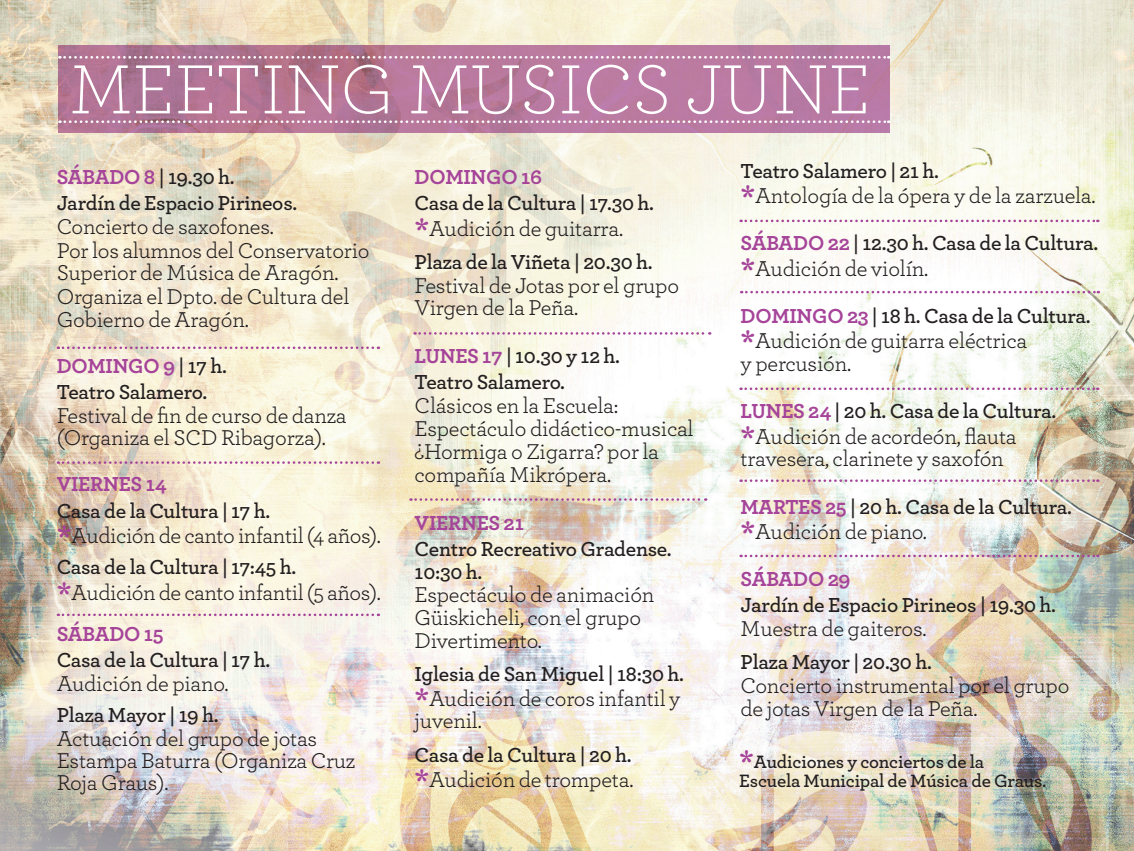
<style>
.page{position:relative;width:1134px;height:851px;background:#fff}
.page>*{position:absolute;margin:0;border:0;box-sizing:border-box;transform-origin:0 0}
.t1{font:300 72.75px "Archer";color:#fff}
.t2{font:22.5px/22.5px "Archer";letter-spacing:-.01em;color:#231f20}
.t3{font:600 21.25px/26px "Archer";letter-spacing:-.015em;color:#231f20}
.t4{font:700 21.25px "Archer";letter-spacing:-.01em;color:#a54499}
.t5{font:600 18.75px/18.8px "Archer";letter-spacing:-.01em;color:#231f20}
.s1{font-weight:700;color:#a54499}
.s2{font-weight:700;font-size:32.5px;color:#a54499}
</style>
<div class="page">
<img style="left:0;top:0;width:1134px;height:765px">
<img style="left:288px;top:765px;width:846px;height:85px">
<img style="left:0;top:682px;width:288px;height:168px">
<svg style="left:58px;top:346px;width:321px;height:3px"></svg>
<svg style="left:58px;top:461px;width:321px;height:3px"></svg>
<svg style="left:58px;top:613px;width:321px;height:3px"></svg>
<svg style="left:740px;top:387px;width:358px;height:3px"></svg>
<svg style="left:741px;top:479px;width:357px;height:3px"></svg>
<svg style="left:741px;top:554px;width:357px;height:3px"></svg>
<svg style="left:741px;top:291px;width:358px;height:2px"></svg>
<svg style="left:741px;top:219px;width:357px;height:3px"></svg>
<svg style="left:414px;top:332px;width:296px;height:2px"></svg>
<svg style="left:410px;top:498px;width:296px;height:2px"></svg>
<img style="left:58px;top:46px;width:831px;height:86px">
<svg style="left:59px;top:56px;width:830px;height:3px"></svg>
<svg style="left:59px;top:120px;width:830px;height:3px"></svg>
<h1 class="t1" style="left:70px;top:43px;width:802px">MEETING MUSICS JUNE</h1>
<p class="t3" style="left:57px;top:163px;width:242px"><span class="s1">SÁBADO 8</span> | 19.30 h.<br>Jardín de Espacio Pirineos.</p>
<p class="t2" style="left:57px;top:214px;width:314px;line-height:23.2px">Concierto de saxofones.<br>Por los alumnos del Conservatorio<br>Superior de Música de Aragón.<br>Organiza el Dpto. de Cultura del<br>Gobierno de Aragón.</p>
<p class="t3" style="left:57px;top:352px;width:172px"><span class="s1">DOMINGO 9</span> | 17 h.<br>Teatro Salamero.</p>
<p class="t2" style="left:57px;top:403px;width:292px">Festival de fin de curso de danza (Organiza el SCD Ribagorza).</p>
<p class="t4" style="left:57px;top:471px;width:112px">VIERNES 14</p>
<p class="t3" style="left:57px;top:497px;width:215px">Casa de la Cultura | 17 h.</p>
<p class="t2" style="left:57px;top:523px;width:326px"><span class="s2">*</span>Audición de canto infantil (4 años).</p>
<p class="t3" style="left:57px;top:553px;width:241px">Casa de la Cultura | 17:45 h.</p>
<p class="t2" style="left:57px;top:580px;width:326px"><span class="s2">*</span>Audición de canto infantil (5 años).</p>
<p class="t4" style="left:57px;top:620px;width:109px">SÁBADO 15</p>
<p class="t3" style="left:57px;top:646px;width:215px">Casa de la Cultura | 17 h.</p>
<p class="t2" style="left:57px;top:671px;width:173px">Audición de piano.</p>
<p class="t3" style="left:57px;top:701px;width:164px">Plaza Mayor | 19 h.</p>
<p class="t2" style="left:57px;top:726px;width:300px">Actuación del grupo de jotas<br>Estampa Baturra (Organiza Cruz<br>Roja Graus).</p>
<p class="t4" style="left:415px;top:163px;width:129px">DOMINGO 16</p>
<p class="t3" style="left:415px;top:189px;width:241px">Casa de la Cultura | 17.30 h.</p>
<p class="t2" style="left:415px;top:216px;width:210px"><span class="s2">*</span>Audición de guitarra.</p>
<p class="t3" style="left:415px;top:248px;width:240px">Plaza de la Viñeta | 20.30 h.</p>
<p class="t2" style="left:415px;top:273px;width:266px">Festival de Jotas por el grupo<br>Virgen de la Peña.</p>
<p class="t3" style="left:415px;top:342px;width:207px"><span class="s1">LUNES 17</span> | 10.30 y 12 h.<br>Teatro Salamero.</p>
<p class="t2" style="left:415px;top:394px;width:280px">Clásicos en la Escuela:<br>Espectáculo didáctico-musical ¿Hormiga o Zigarra? por la compañía Mikrópera.</p>
<p class="t4" style="left:415px;top:509px;width:111px">VIERNES 21</p>
<p class="t3" style="left:415px;top:537px;width:258px;line-height:22.5px">Centro Recreativo Gradense.<br>10:30 h.</p>
<p class="t2" style="left:415px;top:583px;width:241px">Espectáculo de animación<br>Güiskicheli, con el grupo<br>Divertimento.</p>
<p class="t3" style="left:415px;top:660px;width:271px">Iglesia de San Miguel | 18:30 h.</p>
<p class="t2" style="left:415px;top:686px;width:268px"><span class="s2">*</span>Audición de coros infantil y juvenil.</p>
<p class="t3" style="left:415px;top:740px;width:219px">Casa de la Cultura | 20 h.</p>
<p class="t2" style="left:415px;top:767px;width:220px"><span class="s2">*</span>Audición de trompeta.</p>
<p class="t3" style="left:740px;top:157px;width:200px">Teatro Salamero | 21 h.</p>
<p class="t2" style="left:740px;top:184px;width:357px"><span class="s2">*</span>Antología de la ópera y de la zarzuela.</p>
<p class="t3" style="left:740px;top:230px;width:359px"><span class="s1">SÁBADO 22</span> | 12.30 h. Casa de la Cultura.</p>
<p class="t2" style="left:740px;top:256px;width:189px"><span class="s2">*</span>Audición de violín.</p>
<p class="t3" style="left:740px;top:302px;width:352px"><span class="s1">DOMINGO 23</span> | 18 h. Casa de la Cultura.</p>
<p class="t2" style="left:740px;top:329px;width:288px"><span class="s2">*</span>Audición de guitarra eléctrica y percusión.</p>
<p class="t3" style="left:740px;top:397px;width:317px"><span class="s1">LUNES 24</span> | 20 h. Casa de la Cultura.</p>
<p class="t2" style="left:740px;top:424px;width:278px"><span class="s2">*</span>Audición de acordeón, flauta travesera, clarinete y saxofón</p>
<p class="t3" style="left:740px;top:493px;width:333px"><span class="s1">MARTES 25</span> | 20 h. Casa de la Cultura.</p>
<p class="t2" style="left:740px;top:519px;width:188px"><span class="s2">*</span>Audición de piano.</p>
<p class="t4" style="left:740px;top:565px;width:112px">SÁBADO 29</p>
<p class="t3" style="left:740px;top:591px;width:317px">Jardín de Espacio Pirineos | 19.30 h.</p>
<p class="t2" style="left:740px;top:616px;width:187px">Muestra de gaiteros.</p>
<p class="t3" style="left:740px;top:648px;width:193px">Plaza Mayor | 20.30 h.</p>
<p class="t2" style="left:740px;top:673px;width:330px">Concierto instrumental por el grupo de jotas Virgen de la Peña.</p>
<p class="t5" style="left:739px;top:751px;width:309px"><span class="s2">*</span>Audiciones y conciertos de la<br>Escuela Municipal de Música de Graus.</p>
</div>
